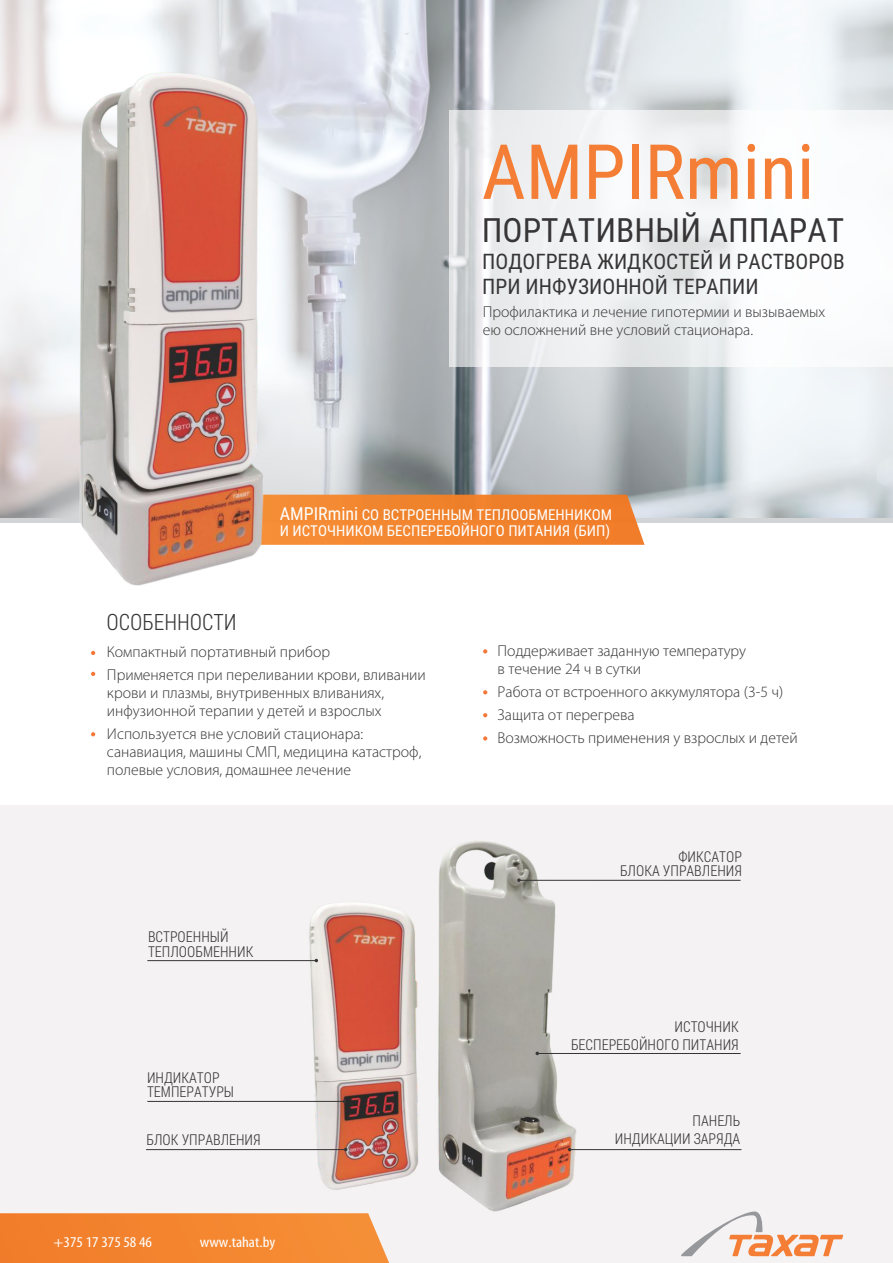
<style>
.page{position:relative;width:893px;height:1263px;background:#fff}
.page>*{position:absolute;margin:0;border:0;box-sizing:border-box;transform-origin:0 0}
.t1{font:76.2px "Roboto Condensed";color:#f47e36}
.t2{font:33.45px "Roboto Condensed";color:#373535}
.t3{font:300 22.5px "Roboto Condensed";color:#373535}
.t4{font:21.45px/24.5px "Roboto Condensed";color:#373535}
.t5{font:300 15.75px/17.9px "Myriad Pro";color:#373535}
.t6{font:300 15px/14.4px "Roboto Condensed";color:#373535;text-align:right}
.t7{font:15px/15.9px "Roboto Condensed";color:#fff}
.t8{font:condensed 15px "Myriad Pro";color:#fff;scale:1.12 1}
.s1{font-size:18px}
</style>
<div class="page">
<div style="left:0;top:804px;width:893px;height:459px;background:#f4f2f2"></div>
<svg style="left:0;top:1213px;width:389px;height:50px;background:#f38632"></svg>
<svg style="left:0;top:517px;width:893px;height:6px;background:#ced1d3"></svg>
<img style="left:0;top:0;width:893px;height:517px">
<div style="left:449px;top:110px;width:444px;height:256px;background:#fff;opacity:.62"></div>
<svg style="left:307px;top:495px;width:338px;height:50px;background:#f08532"></svg>
<img style="left:31px;top:54px;width:276px;height:532px">
<svg style="left:91px;top:651px;width:4px;height:4px"></svg>
<svg style="left:91px;top:672px;width:4px;height:4px"></svg>
<img style="left:278px;top:841px;width:318px;height:387px">
<hr style="left:147px;top:960px;width:169px;height:1px;background:#373535">
<hr style="left:147px;top:1101px;width:198px;height:1px;background:#373535">
<hr style="left:146px;top:1149px;width:200px;height:1px;background:#373535">
<hr style="left:519px;top:880px;width:222px;height:1px;background:#373535">
<svg style="left:517px;top:878px;width:4px;height:4px"></svg>
<hr style="left:537px;top:1053px;width:204px;height:1px;background:#373535">
<hr style="left:570px;top:1149px;width:171px;height:1px;background:#373535">
<svg style="left:483px;top:649px;width:4px;height:4px"></svg>
<svg style="left:483px;top:690px;width:4px;height:4px"></svg>
<svg style="left:91px;top:732px;width:4px;height:4px"></svg>
<svg style="left:483px;top:713px;width:4px;height:4px"></svg>
<svg style="left:483px;top:736px;width:4px;height:4px"></svg>
<svg style="left:681px;top:1211px;width:162px;height:45px"></svg>
<h1 class="t1" style="left:482px;top:142px;width:334px">AMPIRmini</h1>
<h2 class="t2" style="left:482px;top:217px;width:364px">ПОРТАТИВНЫЙ АППАРАТ</h2>
<h3 class="t4" style="left:482px;top:252px;width:364px">ПОДОГРЕВА ЖИДКОСТЕЙ И РАСТВОРОВ<br>ПРИ ИНФУЗИОННОЙ ТЕРАПИИ</h3>
<p class="t5" style="left:483px;top:304px;width:344px">Профилактика и лечение гипотермии и вызываемых ею осложнений вне условий стационара.</p>
<h3 class="t3" style="left:107px;top:613px;width:132px">ОСОБЕННОСТИ</h3>
<p class="t7" style="left:280px;top:508px;width:334px"><span class="s1">AMPIRmini</span> СО ВСТРОЕННЫМ ТЕПЛООБМЕННИКОМ<br>И ИСТОЧНИКОМ БЕСПЕРЕБОЙНОГО ПИТАНИЯ (БИП)</p>
<p class="t5" style="left:107px;top:641px;width:320px;line-height:23.2px">Компактный портативный прибор<br>Применяется при переливании крови, вливании</p>
<p class="t5" style="left:107px;top:685px;width:279px">крови и плазмы, внутривенных вливаниях, инфузионной терапии у детей и взрослых</p>
<p class="t5" style="left:107px;top:726px;width:316px">Используется вне условий стационара: санавиация, машины СМП, медицина катастроф, полевые условия, домашнее лечение</p>
<p class="t6" style="left:148px;top:931px;width:107px;text-align:left">ВСТРОЕННЫЙ<br>ТЕПЛООБМЕННИК</p>
<p class="t6" style="left:147px;top:1072px;width:89px;text-align:left">ИНДИКАТОР<br>ТЕМПЕРАТУРЫ</p>
<p class="t6" style="left:147px;top:1134px;width:116px">БЛОК УПРАВЛЕНИЯ</p>
<p class="t8" style="left:54px;top:1235px;width:90px">+375 17 375 58 46</p>
<p class="t8" style="left:200px;top:1235px;width:69px">www.tahat.by</p>
<p class="t5" style="left:498px;top:643px;width:250px">Поддерживает заданную температуру в течение 24 ч в сутки</p>
<p class="t5" style="left:498px;top:681px;width:302px;line-height:23.2px">Работа от встроенного аккумулятора (3-5 ч)<br>Защита от перегрева<br>Возможность применения у взрослых и детей</p>
<p class="t6" style="left:620px;top:851px;width:123px">ФИКСАТОР<br>БЛОКА УПРАВЛЕНИЯ</p>
<p class="t6" style="left:571px;top:1019px;width:169px;line-height:18px">ИСТОЧНИК<br>БЕСПЕРЕБОЙНОГО ПИТАНИЯ</p>
<p class="t6" style="left:615px;top:1113px;width:127px;line-height:18px">ПАНЕЛЬ<br>ИНДИКАЦИИ ЗАРЯДА</p>
</div>
